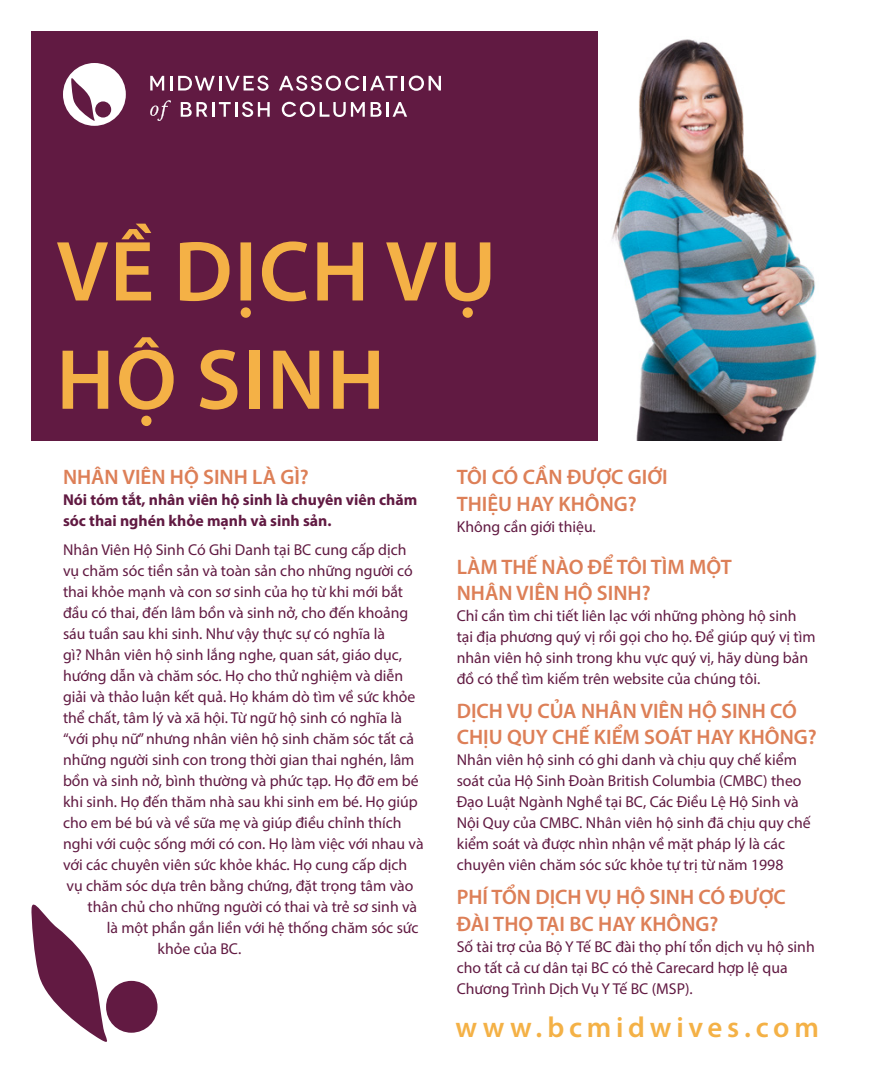
<style>
.page{position:relative;width:882px;height:1071px;background:#fff}
.page>*{position:absolute;margin:0;border:0;box-sizing:border-box;transform-origin:0 0}
.t1{font:600 86.1px/108.3px "Myriad Pro";letter-spacing:.02em;color:#f4b146}
.t2{font:600 29.05px "Myriad Pro";letter-spacing:.165em;color:#f4b146}
.t3{font:600 21px/26.2px "Myriad Pro";color:#dd7f57}
.t4{font:15.75px/21px "Myriad Pro";color:#611a42}
.t5{font:700 15.75px/21px "Myriad Pro";color:#611a42}
</style>
<div class="page">
<div style="left:32px;top:32px;width:566px;height:409px;background:#611a42"></div>
<img style="left:612px;top:39px;width:205px;height:402px">
<svg style="left:63px;top:63px;width:63px;height:63px"></svg>
<svg style="left:150px;top:76px;width:14px;height:15px"></svg>
<svg style="left:170px;top:76px;width:2px;height:15px"></svg>
<svg style="left:178px;top:76px;width:91px;height:15px"></svg>
<svg style="left:279px;top:76px;width:162px;height:15px"></svg>
<svg style="left:181px;top:102px;width:26px;height:15px"></svg>
<hr style="left:212px;top:102px;width:3px;height:15px;background:#fff">
<svg style="left:219px;top:102px;width:51px;height:15px"></svg>
<svg style="left:282px;top:102px;width:83px;height:15px"></svg>
<svg style="left:371px;top:102px;width:11px;height:15px"></svg>
<hr style="left:386px;top:102px;width:3px;height:15px;background:#fff">
<svg style="left:393px;top:102px;width:14px;height:15px"></svg>
<svg style="left:150px;top:100px;width:21px;height:21px"></svg>
<svg style="left:32px;top:905px;width:80px;height:137px"></svg>
<div style="left:106px;top:981px;width:52px;height:52px;background:#621a42;border-radius:50%"></div>
<h1 class="t1" style="left:56px;top:215px;width:441px">VỀ DỊCH VỤ<br>HỘ SINH</h1>
<h3 class="t3" style="left:63px;top:464px;width:247px">NHÂN VIÊN HỘ SINH LÀ GÌ?</h3>
<p class="t5" style="left:63px;top:489px;width:356px">Nói tóm tắt, nhân viên hộ sinh là chuyên viên chăm sóc thai nghén khỏe mạnh và sinh sản.</p>
<p class="t4" style="left:63px;top:539px;width:345px">Nhân Viên Hộ Sinh Có Ghi Danh tại BC cung cấp dịch</p>
<p class="t4" style="left:63px;top:560px;width:351px">vụ chăm sóc tiền sản và toàn sản cho những người có</p>
<p class="t4" style="left:63px;top:581px;width:342px">thai khỏe mạnh và con sơ sinh của họ từ khi mới bắt</p>
<p class="t4" style="left:63px;top:602px;width:347px">đầu có thai, đến lâm bồn và sinh nở, cho đến khoảng</p>
<p class="t4" style="left:63px;top:623px;width:324px">sáu tuần sau khi sinh. Như vậy thực sự có nghĩa là</p>
<p class="t4" style="left:63px;top:644px;width:340px">gì? Nhân viên hộ sinh lắng nghe, quan sát, giáo dục,</p>
<p class="t4" style="left:63px;top:665px;width:342px">hướng dẫn và chăm sóc. Họ cho thử nghiệm và diễn</p>
<p class="t4" style="left:63px;top:686px;width:354px">giải và thảo luận kết quả. Họ khám dò tìm về sức khỏe</p>
<p class="t4" style="left:63px;top:707px;width:341px">thể chất, tâm lý và xã hội. Từ ngữ hộ sinh có nghĩa là</p>
<p class="t4" style="left:63px;top:728px;width:353px">“với phụ nữ” nhưng nhân viên hộ sinh chăm sóc tất cả</p>
<p class="t4" style="left:63px;top:749px;width:353px">những người sinh con trong thời gian thai nghén, lâm</p>
<p class="t4" style="left:63px;top:770px;width:357px">bồn và sinh nở, bình thường và phức tạp. Họ đỡ em bé</p>
<p class="t4" style="left:63px;top:791px;width:356px">khi sinh. Họ đến thăm nhà sau khi sinh em bé. Họ giúp</p>
<p class="t4" style="left:63px;top:812px;width:340px">cho em bé bú và về sữa mẹ và giúp điều chỉnh thích</p>
<p class="t4" style="left:63px;top:833px;width:362px">nghi với cuộc sống mới có con. Họ làm việc với nhau và</p>
<p class="t4" style="left:63px;top:854px;width:346px">với các chuyên viên sức khỏe khác. Họ cung cấp dịch</p>
<p class="t4" style="left:66px;top:875px;width:348px">vụ chăm sóc dựa trên bằng chứng, đặt trọng tâm vào</p>
<p class="t4" style="left:87px;top:896px;width:331px">thân chủ cho những người có thai và trẻ sơ sinh và</p>
<p class="t4" style="left:107px;top:917px;width:313px">là một phần gắn liền với hệ thống chăm sóc sức</p>
<p class="t4" style="left:157px;top:938px;width:85px">khỏe của BC.</p>
<h3 class="t3" style="left:457px;top:464px;width:213px">TÔI CÓ CẦN ĐƯỢC GIỚI<br>THIỆU HAY KHÔNG?</h3>
<p class="t4" style="left:457px;top:516px;width:141px">Không cần giới thiệu.</p>
<h3 class="t3" style="left:457px;top:553px;width:277px">LÀM THẾ NÀO ĐỂ TÔI TÌM MỘT<br>NHÂN VIÊN HỘ SINH?</h3>
<p class="t4" style="left:457px;top:605px;width:360px">Chỉ cần tìm chi tiết liên lạc với những phòng hộ sinh tại địa phương quý vị rồi gọi cho họ. Để giúp quý vị tìm nhân viên hộ sinh trong khu vực quý vị, hãy dùng bản đồ có thể tìm kiếm trên website của chúng tôi.</p>
<h3 class="t3" style="left:457px;top:697px;width:362px">DỊCH VỤ CỦA NHÂN VIÊN HỘ SINH CÓ<br>CHỊU QUY CHẾ KIỂM SOÁT HAY KHÔNG?</h3>
<p class="t4" style="left:457px;top:749px;width:356px">Nhân viên hộ sinh có ghi danh và chịu quy chế kiểm soát của Hộ Sinh Đoàn British Columbia (CMBC) theo Đạo Luật Ngành Nghề tại BC, Các Điều Lệ Hộ Sinh và Nội Quy của CMBC. Nhân viên hộ sinh đã chịu quy chế kiểm soát và được nhìn nhận về mặt pháp lý là các chuyên viên chăm sóc sức khỏe tự trị từ năm 1998</p>
<h3 class="t3" style="left:457px;top:884px;width:331px">PHÍ TỔN DỊCH VỤ HỘ SINH CÓ ĐƯỢC<br>ĐÀI THỌ TẠI BC HAY KHÔNG?</h3>
<p class="t4" style="left:457px;top:936px;width:360px">Số tài trợ của Bộ Y Tế BC đài thọ phí tổn dịch vụ hộ sinh cho tất cả cư dân tại BC có thẻ Carecard hợp lệ qua<br>Chương Trình Dịch Vụ Y Tế BC (MSP).</p>
<h2 class="t2" style="left:455px;top:1009px;width:365px">www.bcmidwives.com</h2>
</div>
